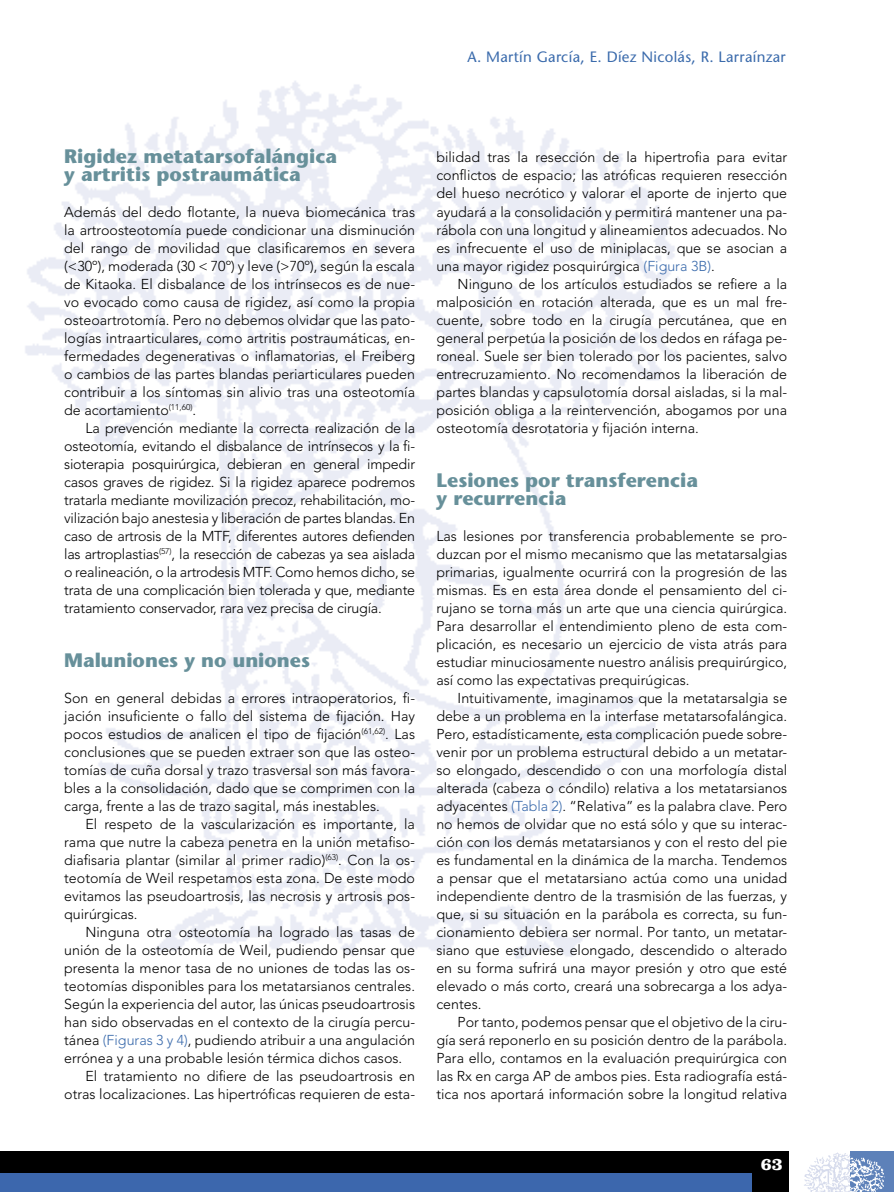
<style>
.page{position:relative;width:894px;height:1192px;background:#fff}
.page>*{position:absolute;margin:0;border:0;box-sizing:border-box;transform-origin:0 0}
.Ladillo_1{font:700 19.5px/18px "Stone Sans Std";color:#67909a}
.t1{font:700 18px "Clarendon LT Std";color:#fff}
.t2{font:500 15px "Stone Sans Std";letter-spacing:.02em;color:#3b6bac}
._00_Texto_General{font:300 14.25px/18px "Avenir LT Std";color:#000;text-align:justify}
._00_Txt_primer_parrafo{font:300 14.25px/18px "Avenir LT Std";color:#000;text-align:justify}
.s1{color:#3b6bac}
</style>
<div class="page">
<img style="left:25px;top:81px;width:656px;height:878px">
<div style="left:0;top:1151px;width:894px;height:40px;background:#000"></div>
<div style="left:1px;top:1172px;width:751px;height:19px;background:#3c67ad"></div>
<div style="left:849px;top:1151px;width:45px;height:40px;background:#5d81b9"></div>
<img style="left:849px;top:1151px;width:36px;height:40px">
<svg style="left:789px;top:1151px;width:60px;height:40px;background:#f3f5f9"></svg>
<p class="t2" style="left:467px;top:47px;width:320px">A. Martín García, E. Díez Nicolás, R. Larraínzar</p>
<p class="Ladillo_1" style="left:64px;top:147px;width:274px">Rigidez metatarsofalángica y artritis postraumática</p>
<p class="_00_Txt_primer_parrafo" style="left:64px;top:203px;width:352px">Además del dedo flotante, la nueva biomecánica tras la artroosteotomía puede condicionar una disminución del rango de movilidad que clasificaremos en severa (&lt;30º), moderada (30 &lt; 70º) y leve (&gt;70º), según la escala de Kitaoka. El disbalance de los intrínsecos es de nue&shy;vo evocado como causa de rigidez, así como la propia osteoartrotomía. Pero no debemos olvidar que las pato&shy;logías intraarticulares, como artritis postraumáticas, en&shy;fermedades degenerativas o inflamatorias, el Freiberg o cambios de las partes blandas periarticulares pueden contribuir a los síntomas sin alivio tras una osteotomía de acortamiento<sup>(11,60)</sup>.</p>
<p class="_00_Texto_General" style="left:64px;top:419px;width:352px;text-indent:21px">La prevención mediante la correcta realización de la osteotomía, evitando el disbalance de intrínsecos y la fi&shy;sioterapia posquirúrgica, debieran en general impedir casos graves de rigidez. Si la rigidez aparece podremos tratarla mediante movilización precoz, rehabilitación, mo&shy;vilización bajo anestesia y liberación de partes blandas. En caso de artrosis de la MTF, diferentes autores defienden las artroplastias<sup>(57)</sup>, la resección de cabezas ya sea aislada o realineación, o la artrodesis MTF. Como hemos dicho, se trata de una complicación bien tolerada y que, mediante tratamiento conservador, rara vez precisa de cirugía.</p>
<p class="Ladillo_1" style="left:64px;top:651px;width:247px">Maluniones y no uniones</p>
<p class="_00_Txt_primer_parrafo" style="left:64px;top:689px;width:352px">Son en general debidas a errores intraoperatorios, fi&shy;jación insuficiente o fallo del sistema de fijación. Hay pocos estudios de analicen el tipo de fijación<sup>(61,62)</sup>. Las conclusiones que se pueden extraer son que las osteo&shy;tomías de cuña dorsal y trazo trasversal son más favora&shy;bles a la consolidación, dado que se comprimen con la carga, frente a las de trazo sagital, más inestables.</p>
<p class="_00_Texto_General" style="left:64px;top:815px;width:352px;text-indent:21px">El respeto de la vascularización es importante, la rama que nutre la cabeza penetra en la unión metafiso&shy;diafisaria plantar (similar al primer radio)<sup>(63)</sup>. Con la os&shy;teotomía de Weil respetamos esta zona. De este modo evitamos las pseudoartrosis, las necrosis y artrosis pos&shy;quirúrgicas.</p>
<p class="_00_Texto_General" style="left:64px;top:923px;width:352px;text-indent:21px">Ninguna otra osteotomía ha logrado las tasas de unión de la osteotomía de Weil, pudiendo pensar que presenta la menor tasa de no uniones de todas las os&shy;teotomías disponibles para los metatarsianos centrales.<br>Según la experiencia del autor, las únicas pseudoartrosis han sido observadas en el contexto de la cirugía percu&shy;tánea <span class="s1">(Figuras 3 y 4)</span>, pudiendo atribuir a una angulación errónea y a una probable lesión térmica dichos casos.</p>
<p class="_00_Texto_General" style="left:64px;top:1067px;width:352px;text-align:right">El tratamiento no difiere de las pseudoartrosis en otras localizaciones. Las hipertróficas requieren de esta-</p>
<p class="_00_Texto_General" style="left:436px;top:149px;width:352px">bilidad tras la resección de la hipertrofia para evitar conflictos de espacio; las atróficas requieren resección del hueso necrótico y valorar el aporte de injerto que ayudará a la consolidación y permitirá mantener una pa&shy;rábola con una longitud y alineamientos adecuados. No es infrecuente el uso de miniplacas, que se asocian a una mayor rigidez posquirúrgica <span class="s1">(Figura 3B)</span>.</p>
<p class="_00_Texto_General" style="left:436px;top:275px;width:352px;text-indent:21px">Ninguno de los artículos estudiados se refiere a la malposición en rotación alterada, que es un mal fre&shy;cuente, sobre todo en la cirugía percutánea, que en general perpetúa la posición de los dedos en ráfaga pe&shy;roneal. Suele ser bien tolerado por los pacientes, salvo entrecruzamiento. No recomendamos la liberación de partes blandas y capsulotomía dorsal aisladas, si la mal&shy;posición obliga a la reintervención, abogamos por una osteotomía desrotatoria y fijación interna.</p>
<p class="Ladillo_1" style="left:436px;top:471px;width:263px">Lesiones por transferencia y recurrencia</p>
<p class="_00_Txt_primer_parrafo" style="left:436px;top:527px;width:352px">Las lesiones por transferencia probablemente se pro&shy;duzcan por el mismo mecanismo que las metatarsalgias primarias, igualmente ocurrirá con la progresión de las mismas. Es en esta área donde el pensamiento del ci&shy;rujano se torna más un arte que una ciencia quirúrgica.<br>Para desarrollar el entendimiento pleno de esta com&shy;plicación, es necesario un ejercicio de vista atrás para estudiar minuciosamente nuestro análisis prequirúrgico, así como las expectativas prequirúgicas.</p>
<p class="_00_Texto_General" style="left:436px;top:689px;width:352px;text-indent:21px">Intuitivamente, imaginamos que la metatarsalgia se debe a un problema en la interfase metatarsofalángica.<br>Pero, estadísticamente, esta complicación puede sobre&shy;venir por un problema estructural debido a un metatar&shy;so elongado, descendido o con una morfología distal alterada (cabeza o cóndilo) relativa a los metatarsianos adyacentes <span class="s1">(Tabla 2)</span>. “Relativa” es la palabra clave. Pero no hemos de olvidar que no está sólo y que su interac&shy;ción con los demás metatarsianos y con el resto del pie es fundamental en la dinámica de la marcha. Tendemos a pensar que el metatarsiano actúa como una unidad independiente dentro de la trasmisión de las fuerzas, y que, si su situación en la parábola es correcta, su fun&shy;cionamiento debiera ser normal. Por tanto, un metatar&shy;siano que estuviese elongado, descendido o alterado en su forma sufrirá una mayor presión y otro que esté elevado o más corto, creará una sobrecarga a los adya&shy;centes.</p>
<p class="_00_Texto_General" style="left:436px;top:1013px;width:352px;text-indent:21px">Por tanto, podemos pensar que el objetivo de la ciru&shy;gía será reponerlo en su posición dentro de la parábola.<br>Para ello, contamos en la evaluación prequirúrgica con las Rx en carga AP de ambos pies. Esta radiografía está&shy;tica nos aportará información sobre la longitud relativa</p>
<p class="t1" style="left:761px;top:1153px;width:23px">63</p>
</div>
